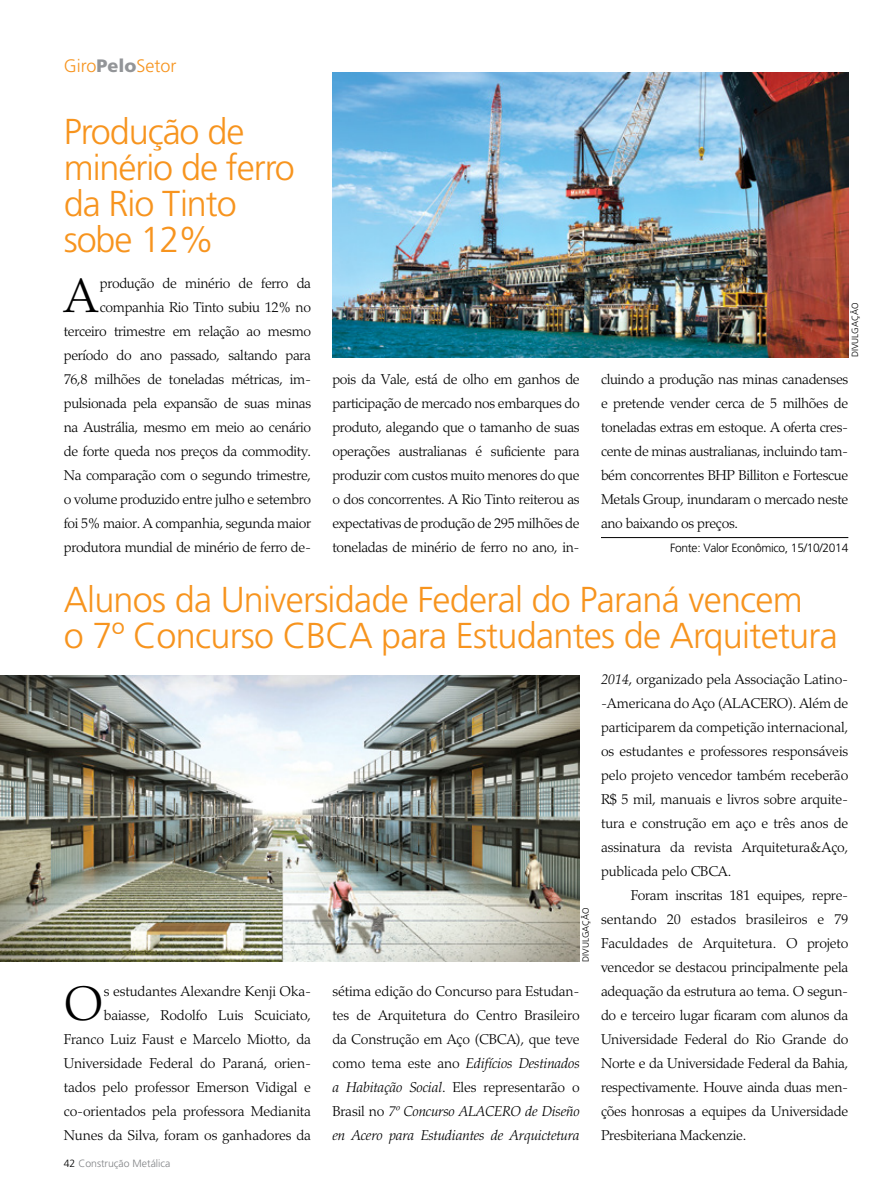
<style>
.page{position:relative;width:893px;height:1191px;background:#fff}
.page>*{position:absolute;margin:0;border:0;box-sizing:border-box;transform-origin:0 0}
.t1{font:300 48.6px "Palatino";color:#000}
.t2{font:300 36px/36px "Frutiger";letter-spacing:-.02em;color:#f7941e}
.t3{font:300 18px "Frutiger";color:#f7941e}
.t4{font:300 14.25px/24px "Palatino";letter-spacing:-.025em;color:#000;text-align:justify}
.t5{font:300 12px "Frutiger";letter-spacing:-.025em;color:#000}
.t6{font:300 10.5px "Frutiger";color:#808285}
.t7{font:300 9px "Frutiger";color:#000}
.s1{font-weight:900;color:#939598}
.s2{font-style:italic}
.s3{color:#000}
</style>
<div class="page">
<img style="left:0;top:675px;width:580px;height:286px">
<hr style="left:601px;top:537px;width:247px;height:1px;background:#000">
<img style="left:332px;top:72px;width:516px;height:285px">
<p class="t3" style="left:64px;top:56px;width:114px">Giro<span class="s1">Pelo</span>Setor</p>
<h2 class="t2" style="left:64px;top:114px;width:233px">Produção de minério de ferro da Rio Tinto sobe 12%</h2>
<p class="t4" style="left:64px;top:271px;width:249px;text-align:right">produção de minério de ferro da companhia Rio Tinto subiu 12% no terceiro trimestre em relação ao mesmo período do ano passado, saltando para 76,8 milhões de toneladas métricas, im&shy;pulsionada pela expansão de suas minas na Austrália, mesmo em meio ao cenário de forte queda nos preços da commodity.<br>Na comparação com o segundo trimestre, o volume produzido entre julho e setembro foi 5% maior. A companhia, segunda maior produtora mundial de minério de ferro de-</p>
<h1 class="t1" style="left:64px;top:267px;width:36px">A</h1>
<p class="t7" style="left:850px;top:357px;width:56px;rotate:-90deg">divulgação</p>
<p class="t4" style="left:332px;top:367px;width:249px">pois da Vale, está de olho em ganhos de participação de mercado nos embarques do produto, alegando que o tamanho de suas operações australianas é suficiente para produzir com custos muito menores do que o dos concorrentes. A Rio Tinto reiterou as expectativas de produção de 295 milhões de toneladas de minério de ferro no ano, in-</p>
<p class="t4" style="left:601px;top:367px;width:249px">cluindo a produção nas minas canadenses e pretende vender cerca de 5 milhões de toneladas extras em estoque. A oferta cres&shy;cente de minas australianas, incluindo tam&shy;bém concorrentes BHP Billiton e Fortescue Metals Group, inundaram o mercado neste ano baixando os preços.</p>
<p class="t5" style="left:670px;top:541px;width:180px">Fonte: Valor Econômico, 15/10/2014</p>
<h2 class="t2" style="left:64px;top:582px;width:776px">Alunos da Universidade Federal do Paraná vencem<br>o 7º Concurso CBCA para Estudantes de Arquitetura</h2>
<p class="t7" style="left:581px;top:962px;width:56px;rotate:-90deg">divulgação</p>
<p class="t4" style="left:64px;top:979px;width:249px;text-align:right">s estudantes Alexandre Kenji Oka&shy;baiasse, Rodolfo Luis Scuiciato, Franco Luiz Faust e Marcelo Miotto, da Universidade Federal do Paraná, orien&shy;tados pelo professor Emerson Vidigal e co-orientados pela professora Medianita Nunes da Silva, foram os ganhadores da</p>
<p class="t4" style="left:332px;top:979px;width:249px">sétima edição do Concurso para Estudan&shy;tes de Arquitetura do Centro Brasileiro da Construção em Aço (CBCA), que teve como tema este ano <span class="s2">Edifícios Destinados a Habitação Social</span>. Eles representarão o Brasil no <span class="s2">7º Concurso ALACERO de Diseño en Acero para Estudiantes de Arquictetura</span></p>
<h1 class="t1" style="left:64px;top:975px;width:41px">O</h1>
<p class="t6" style="left:64px;top:1157px;width:108px"><span class="s3">42</span> Construção Metálica</p>
<p class="t4" style="left:601px;top:667px;width:249px"><span class="s2">2014</span>, organizado pela Associação Latino--Americana do Aço (ALACERO). Além de participarem da competição internacional, os estudantes e professores responsáveis pelo projeto vencedor também receberão R$ 5 mil, manuais e livros sobre arquite&shy;tura e construção em aço e três anos de assinatura da revista Arquitetura&amp;Aço, publicada pelo CBCA.</p>
<p class="t4" style="left:601px;top:883px;width:249px;text-indent:30px">Foram inscritas 181 equipes, repre&shy;sentando 20 estados brasileiros e 79<br>Faculdades de Arquitetura. O projeto vencedor se destacou principalmente pela adequação da estrutura ao tema. O segun&shy;do e terceiro lugar ficaram com alunos da Universidade Federal do Rio Grande do Norte e da Universidade Federal da Bahia, respectivamente. Houve ainda duas men&shy;ções honrosas a equipes da Universidade Presbiteriana Mackenzie.</p>
</div>
